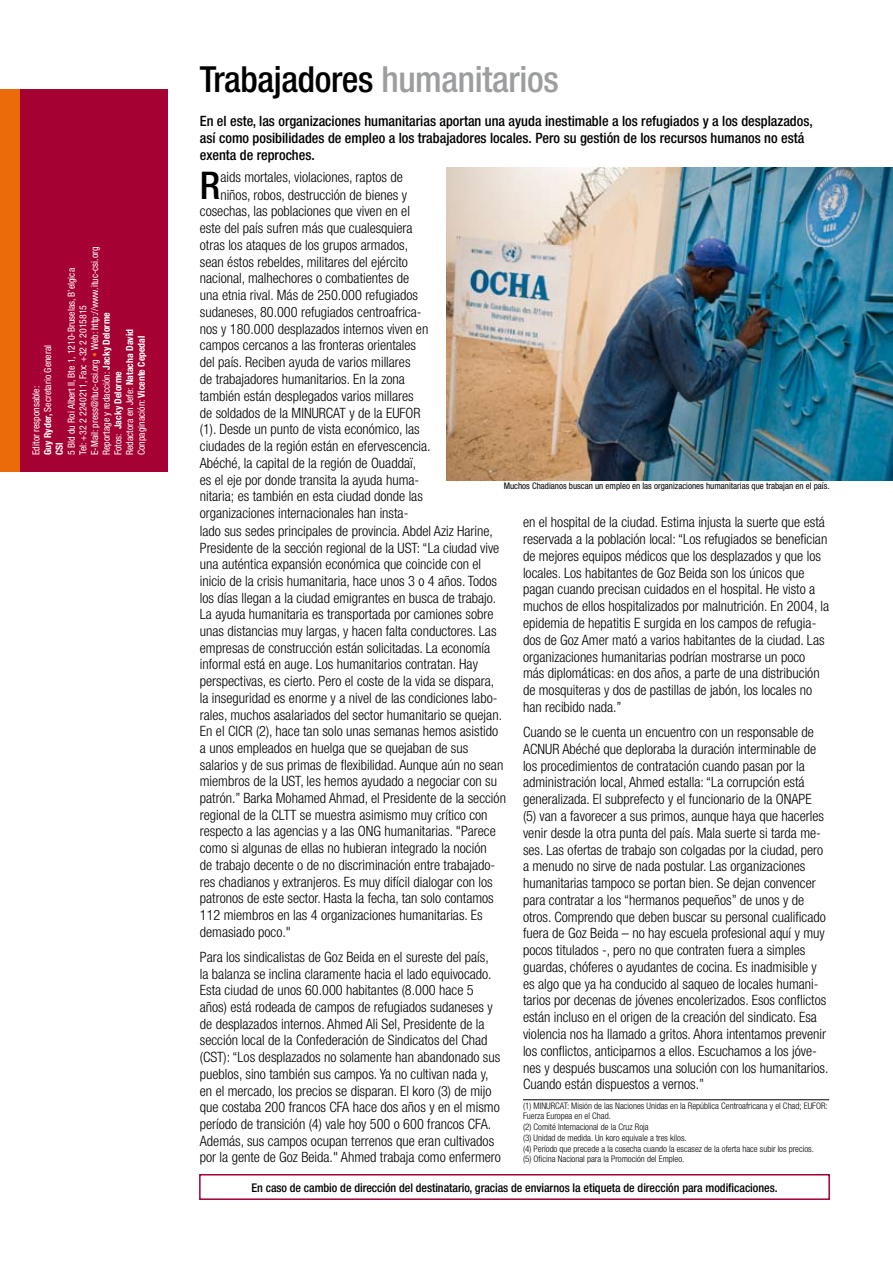
<style>
.page{position:relative;width:893px;height:1263px;background:#fff}
.page>*{position:absolute;margin:0;border:0;box-sizing:border-box;transform-origin:0 0}
.t1{font:500 condensed 38.25px "Helvetica Neue";color:#000}
.t2{font:500 condensed 36px "Helvetica Neue";letter-spacing:-.01em;color:#000}
.t3{font:300 condensed 14.25px/16.6px "Helvetica Neue";color:#000}
.t4{font:500 condensed 14.25px/17.1px "Helvetica Neue";color:#000}
.t5{font:500 condensed 12px "Helvetica Neue";letter-spacing:-.005em;color:#000}
.t6{font:condensed 9.75px/11.7px "Helvetica Neue";color:#fff}
.t7{font:300 condensed 9px/10.8px "Helvetica Neue";color:#000}
.t8{font:condensed 9px "Helvetica Neue";color:#000}
.s1{color:#eb6a0a}
.s2{font-weight:700}
.s3{color:#9c9d9f}
</style>
<div class="page">
<hr style="left:523px;top:1099px;width:306px;height:1px;background:#000">
<div style="left:0;top:89px;width:20px;height:383px;background:#eb6a0a"></div>
<div style="left:20px;top:89px;width:148px;height:383px;background:#a50133"></div>
<div style="left:199px;top:1174px;width:631px;height:26px;border:2px solid #a50133"></div>
<img style="left:446px;top:167px;width:447px;height:313px">
<p class="t6" style="left:65px;top:455px;width:210px;rotate:-90deg">5 Bld du Roi Albert II, Bte 1, 1210-Bruselas, B’elgica<br>Tel: +32 2 2240211, Fax: +32 2 2015815<br>E-Mail: press@ituc-csi.org <span class="s1">•</span> Web: http://www.ituc-csi.org Reportage y redacción: <span class="s2">Jacky Delorme<br></span>Fotos: <span class="s2">Jacky Delorme<br></span>Redactora en Jefe: <span class="s2">Natacha David<br></span>Conpaginación: <span class="s2">Vicente Cepedal</span></p>
<p class="t6" style="left:30px;top:455px;width:111px;rotate:-90deg">Editor responsable:<br><span class="s2">Guy Ryder,</span> Secretario General<br><span class="s2">CSI</span></p>
<h2 class="t2" style="left:200px;top:58px;width:360px">Trabajadores <span class="s3">humanitarios</span></h2>
<p class="t4" style="left:200px;top:112px;width:615px">En el este, las organizaciones humanitarias aportan una ayuda inestimable a los refugiados y a los desplazados, así como posibilidades de empleo a los trabajadores locales. Pero su gestión de los recursos humanos no está exenta de reproches.</p>
<h1 class="t1" style="left:200px;top:163px;width:22px">R</h1>
<p class="t3" style="left:220px;top:169px;width:184px">aids mortales, violaciones, raptos de</p>
<p class="t3" style="left:220px;top:186px;width:188px">niños, robos, destrucción de bienes y</p>
<p class="t3" style="left:200px;top:203px;width:212px">cosechas, las poblaciones que viven en el</p>
<p class="t3" style="left:200px;top:220px;width:214px">este del país sufren más que cualesquiera</p>
<p class="t3" style="left:200px;top:236px;width:210px">otras los ataques de los grupos armados,</p>
<p class="t3" style="left:200px;top:253px;width:210px">sean éstos rebeldes, militares del ejército</p>
<p class="t3" style="left:200px;top:270px;width:211px">nacional, malhechores o combatientes de</p>
<p class="t3" style="left:200px;top:287px;width:220px">una etnia rival. Más de 250.000 refugiados</p>
<p class="t3" style="left:200px;top:303px;width:223px">sudaneses, 80.000 refugiados centroafrica-</p>
<p class="t3" style="left:200px;top:320px;width:230px">nos y 180.000 desplazados internos viven en</p>
<p class="t3" style="left:200px;top:337px;width:218px">campos cercanos a las fronteras orientales</p>
<p class="t3" style="left:200px;top:354px;width:212px">del país. Reciben ayuda de varios millares</p>
<p class="t3" style="left:200px;top:370px;width:206px">de trabajadores humanitarios. En la zona</p>
<p class="t3" style="left:200px;top:387px;width:215px">también están desplegados varios millares</p>
<p class="t3" style="left:200px;top:404px;width:222px">de soldados de la MINURCAT y de la EUFOR</p>
<p class="t3" style="left:200px;top:421px;width:221px">(1). Desde un punto de vista económico, las</p>
<p class="t3" style="left:200px;top:437px;width:232px">ciudades de la región están en efervescencia.</p>
<p class="t3" style="left:200px;top:454px;width:218px">Abéché, la capital de la región de Ouaddaï,</p>
<p class="t3" style="left:200px;top:471px;width:221px">es el eje por donde transita la ayuda huma-</p>
<p class="t3" style="left:200px;top:488px;width:225px">nitaria; es también en esta ciudad donde las</p>
<p class="t3" style="left:200px;top:505px;width:210px">organizaciones internacionales han insta-</p>
<p class="t8" style="left:504px;top:481px;width:327px">Muchos Chadianos buscan un empleo en las organizaciones humanitarias que trabajan en el país.</p>
<p class="t3" style="left:523px;top:514px;width:308px">en el hospital de la ciudad. Estima injusta la suerte que está reservada a la población local: “Los refugiados se benefician de mejores equipos médicos que los desplazados y que los locales. Los habitantes de Goz Beida son los únicos que pagan cuando precisan cuidados en el hospital. He visto a muchos de ellos hospitalizados por malnutrición. En 2004, la epidemia de hepatitis E surgida en los campos de refugia&shy;dos de Goz Amer mató a varios habitantes de la ciudad. Las organizaciones humanitarias podrían mostrarse un poco más diplomáticas: en dos años, a parte de una distribución de mosquiteras y dos de pastillas de jabón, los locales no han recibido nada.”</p>
<p class="t3" style="left:523px;top:723px;width:307px">Cuando se le cuenta un encuentro con un responsable de ACNUR Abéché que deploraba la duración interminable de los procedimientos de contratación cuando pasan por la administración local, Ahmed estalla: “La corrupción está generalizada. El subprefecto y el funcionario de la ONAPE (5) van a favorecer a sus primos, aunque haya que hacerles venir desde la otra punta del país. Mala suerte si tarda me&shy;ses. Las ofertas de trabajo son colgadas por la ciudad, pero a menudo no sirve de nada postular. Las organizaciones humanitarias tampoco se portan bien. Se dejan convencer para contratar a los “hermanos pequeños” de unos y de otros. Comprendo que deben buscar su personal cualificado fuera de Goz Beida – no hay escuela profesional aquí y muy pocos titulados -, pero no que contraten fuera a simples guardas, chóferes o ayudantes de cocina. Es inadmisible y es algo que ya ha conducido al saqueo de locales humani&shy;tarios por decenas de jóvenes encolerizados. Esos conflictos están incluso en el origen de la creación del sindicato. Esa violencia nos ha llamado a gritos. Ahora intentamos prevenir los conflictos, anticiparnos a ellos. Escuchamos a los jóve&shy;nes y después buscamos una solución con los humanitarios.<br>Cuando están dispuestos a vernos.”</p>
<p class="t7" style="left:523px;top:1100px;width:306px">(1) MINURCAT: Misión de las Naciones Unidas en la República Centroafricana y el Chad; EUFOR:<br>Fuerza Europea en el Chad.<br>(2) Comité Internacional de la Cruz Roja<br>(3) Unidad de medida. Un koro equivale a tres kilos.<br>(4) Período que precede a la cosecha cuando la escasez de la oferta hace subir los precios.<br>(5) Oficina Nacional para la Promoción del Empleo.</p>
<p class="t3" style="left:200px;top:522px;width:308px">lado sus sedes principales de provincia. Abdel Aziz Harine, Presidente de la sección regional de la UST: “La ciudad vive una auténtica expansión económica que coincide con el inicio de la crisis humanitaria, hace unos 3 o 4 años. Todos los días llegan a la ciudad emigrantes en busca de trabajo.<br>La ayuda humanitaria es transportada por camiones sobre unas distancias muy largas, y hacen falta conductores. Las empresas de construcción están solicitadas. La economía informal está en auge. Los humanitarios contratan. Hay perspectivas, es cierto. Pero el coste de la vida se dispara, la inseguridad es enorme y a nivel de las condiciones labo&shy;rales, muchos asalariados del sector humanitario se quejan.<br>En el CICR (2), hace tan solo unas semanas hemos asistido a unos empleados en huelga que se quejaban de sus salarios y de sus primas de flexibilidad. Aunque aún no sean miembros de la UST, les hemos ayudado a negociar con su patrón.” Barka Mohamed Ahmad, el Presidente de la sección regional de la CLTT se muestra asimismo muy crítico con respecto a las agencias y a las ONG humanitarias. "Parece como si algunas de ellas no hubieran integrado la noción<br>de trabajo decente o de no discriminación entre trabajado&shy;res chadianos y extranjeros. Es muy difícil dialogar con los patronos de este sector. Hasta la fecha, tan solo contamos 112 miembros en las 4 organizaciones humanitarias. Es demasiado poco."</p>
<p class="t3" style="left:200px;top:948px;width:303px">Para los sindicalistas de Goz Beida en el sureste del país, la balanza se inclina claramente hacia el lado equivocado.<br>Esta ciudad de unos 60.000 habitantes (8.000 hace 5 años) está rodeada de campos de refugiados sudaneses y de desplazados internos. Ahmed Ali Sel, Presidente de la sección local de la Confederación de Sindicatos del Chad (CST): “Los desplazados no solamente han abandonado sus pueblos, sino también sus campos. Ya no cultivan nada y, en el mercado, los precios se disparan. El koro (3) de mijo que costaba 200 francos CFA hace dos años y en el mismo período de transición (4) vale hoy 500 o 600 francos CFA.<br>Además, sus campos ocupan terrenos que eran cultivados por la gente de Goz Beida." Ahmed trabaja como enfermero</p>
<p class="t5" style="left:251px;top:1180px;width:528px">En caso de cambio de dirección del destinatario, gracias de enviarnos la etiqueta de dirección para modificaciones.</p>
</div>
